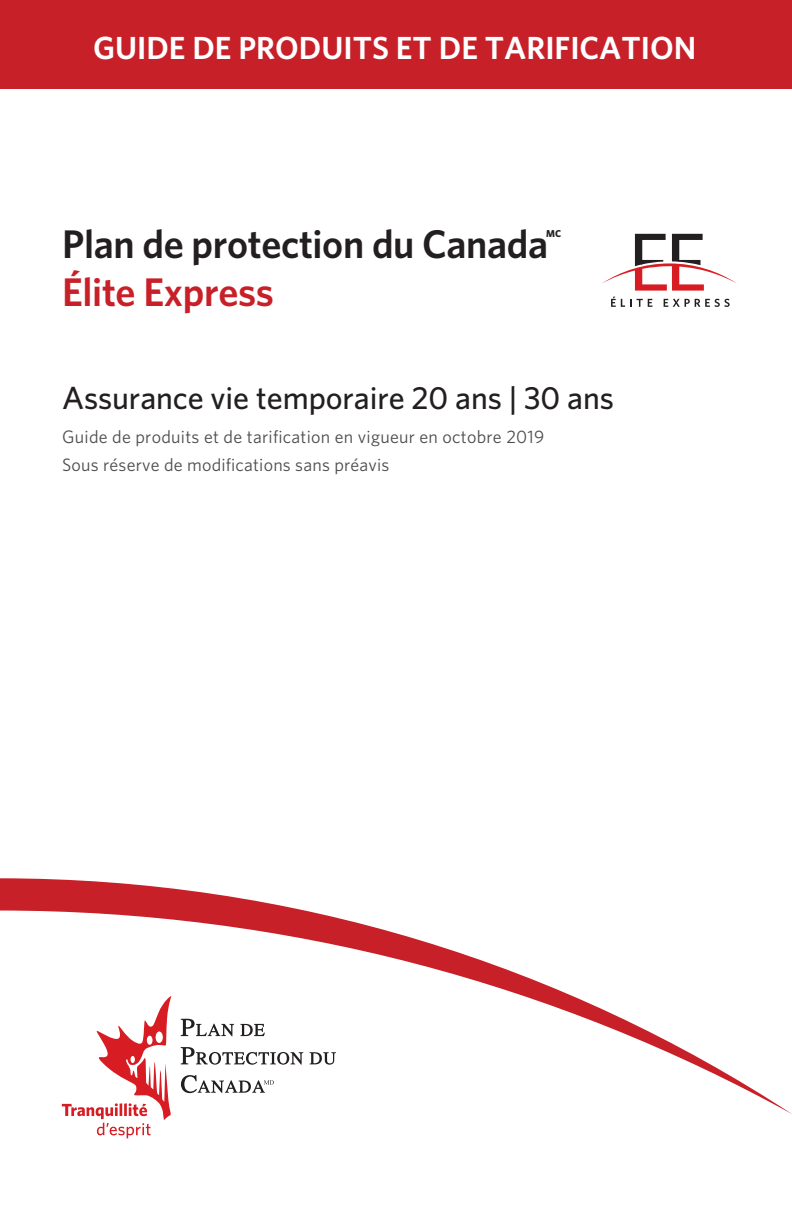
<style>
.page{position:relative;width:792px;height:1224px;background:#fff}
.page>*{position:absolute;margin:0;border:0;box-sizing:border-box;transform-origin:0 0}
.t1{font:600 40px "Whitney";letter-spacing:-.01em;color:#231f20}
.t2{font:600 40px "Whitney";letter-spacing:-.01em;color:#c82028}
.t3{font:500 32px "Whitney";letter-spacing:-.005em;color:#231f20}
.t4{font:600 32px "Whitney";color:#fff}
.t5{font:18px/28px "Whitney";letter-spacing:.015em;color:#4b4c4d}
.t6{font:700 10px "Whitney";color:#231f20}
</style>
<div class="page">
<svg style="left:0;top:878px;width:792px;height:236px"></svg>
<div style="left:0;top:0;width:792px;height:88px;background:#c82028"></div>
<svg style="left:602px;top:234px;width:135px;height:73px"></svg>
<svg style="left:62px;top:996px;width:110px;height:142px"></svg>
<svg style="left:181px;top:1019px;width:53px;height:17px"></svg>
<svg style="left:240px;top:1024px;width:25px;height:12px"></svg>
<svg style="left:181px;top:1047px;width:122px;height:18px"></svg>
<svg style="left:310px;top:1052px;width:26px;height:13px"></svg>
<svg style="left:181px;top:1075px;width:93px;height:18px"></svg>
<h2 class="t4" style="left:93px;top:26px;width:605px">GUIDE DE PRODUITS ET DE TARIFICATION</h2>
<h1 class="t1" style="left:62px;top:218px;width:488px">Plan de protection du Canada</h1>
<h1 class="t2" style="left:62px;top:266px;width:213px">Élite Express</h1>
<p class="t6" style="left:546px;top:227px;width:16px">MC</p>
<h2 class="t3" style="left:62px;top:377px;width:553px">Assurance vie temporaire 20 ans | 30 ans</h2>
<p class="t5" style="left:62px;top:423px;width:484px">Guide de produits et de tarification en vigueur en octobre 2019<br>Sous réserve de modifications sans préavis</p>
</div>
